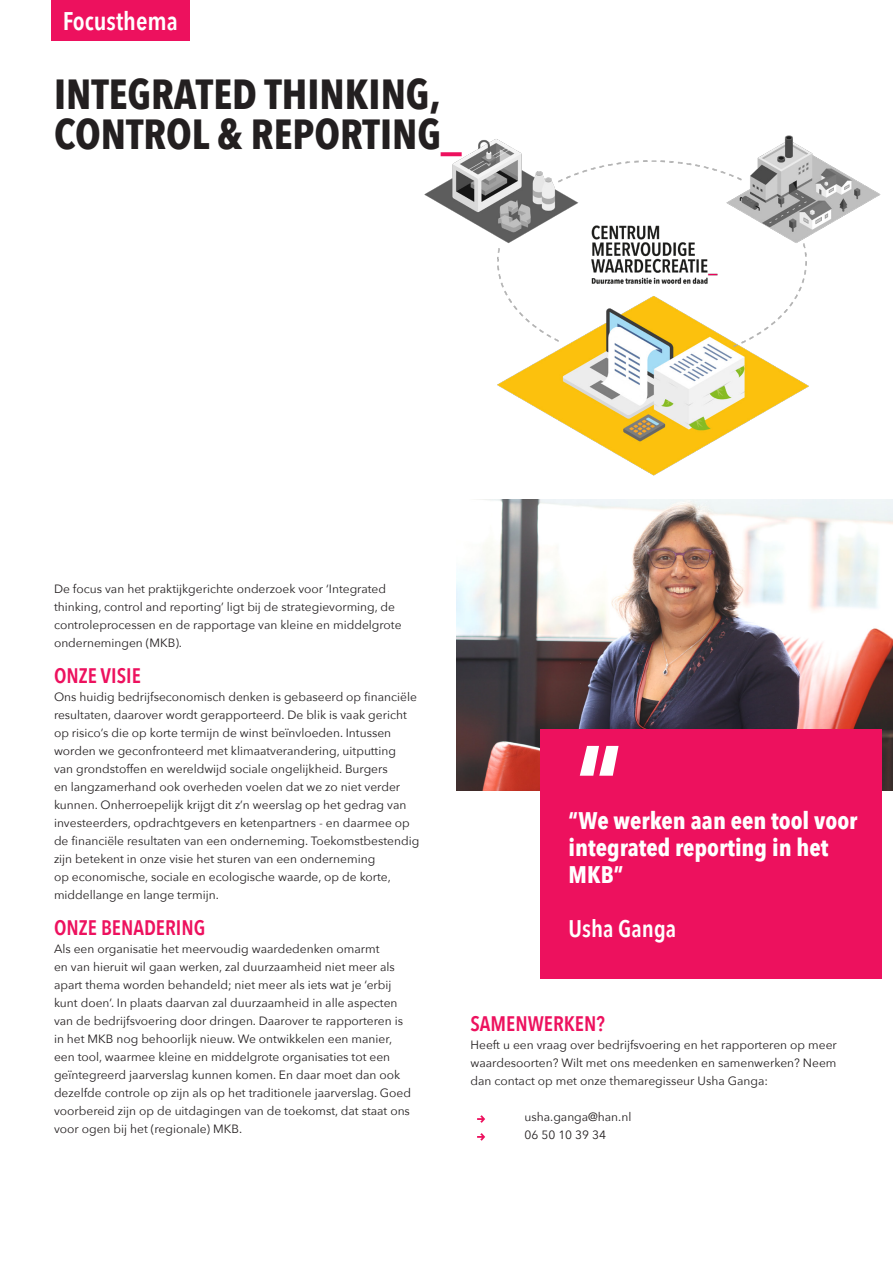
<style>
.page{position:relative;width:893px;height:1263px;background:#fff}
.page>*{position:absolute;margin:0;border:0;box-sizing:border-box;transform-origin:0 0}
.t1{font:700 115.5px "Avenir Next Condensed";color:#fff}
.t2{font:700 42px/40.5px "Avenir Next Condensed";color:#231f20}
.t3{font:600 25.5px "Avenir Next Condensed";color:#fff}
.t4{font:700 24px/27px "Avenir Next Condensed";color:#fff}
.t5{font:600 24px "Avenir Next Condensed";color:#fff}
.t6{font:600 21px "Avenir Next Condensed";color:#ed115e}
.t7{font:12px/18px "Avenir Next";color:#231f20}
.s1{color:#ed115e}
</style>
<div class="page">
<img style="left:457px;top:499px;width:436px;height:291px">
<div style="left:540px;top:729px;width:341px;height:250px;background:#ed115e"></div>
<svg style="left:477px;top:1115px;width:8px;height:8px"></svg>
<svg style="left:477px;top:1133px;width:8px;height:8px"></svg>
<img style="left:424px;top:135px;width:459px;height:376px">
<div style="left:51px;top:0;width:139px;height:40px;background:#ed115e"></div>
<p class="t3" style="left:63px;top:-1px;width:117px">Focusthema</p>
<p class="t2" style="left:54px;top:74px;width:409px">INTEGRATED THINKING,<br>CONTROL &amp; REPORTING<span class="s1">_</span></p>
<p class="t7" style="left:54px;top:579px;width:349px">De focus van het praktijkgerichte onderzoek voor ‘Integrated thinking, control and reporting’ ligt bij de strategievorming, de controleprocessen en de rapportage van kleine en middelgrote ondernemingen (MKB).</p>
<p class="t6" style="left:54px;top:657px;width:88px">ONZE VISIE</p>
<p class="t7" style="left:54px;top:687px;width:367px">Ons huidig bedrijfseconomisch denken is gebaseerd op financiële resultaten, daarover wordt gerapporteerd. De blik is vaak gericht op risico’s die op korte termijn de winst beïnvloeden. Intussen worden we geconfronteerd met klimaatverandering, uitputting<br>van grondstoffen en wereldwijd sociale ongelijkheid. Burgers<br>en langzamerhand ook overheden voelen dat we zo niet verder kunnen. Onherroepelijk krijgt dit z’n weerslag op het gedrag van investeerders, opdrachtgevers en ketenpartners - en daarmee op de financiële resultaten van een onderneming. Toekomstbestendig zijn betekent in onze visie het sturen van een onderneming<br>op economische, sociale en ecologische waarde, op de korte, middellange en lange termijn.</p>
<p class="t6" style="left:54px;top:909px;width:153px">ONZE BENADERING</p>
<p class="t7" style="left:54px;top:939px;width:359px">Als een organisatie het meervoudig waardedenken omarmt<br>en van hieruit wil gaan werken, zal duurzaamheid niet meer als apart thema worden behandeld; niet meer als iets wat je ‘erbij kunt doen’. In plaats daarvan zal duurzaamheid in alle aspecten van de bedrijfsvoering door dringen. Daarover te rapporteren is in het MKB nog behoorlijk nieuw. We ontwikkelen een manier, een tool, waarmee kleine en middelgrote organisaties tot een geïntegreerd jaarverslag kunnen komen. En daar moet dan ook dezelfde controle op zijn als op het traditionele jaarverslag. Goed voorbereid zijn op de uitdagingen van de toekomst, dat staat ons voor ogen bij het (regionale) MKB.</p>
<p class="t1" style="left:576px;top:716px;width:47px">“</p>
<p class="t4" style="left:569px;top:807px;width:290px">“We werken aan een tool voor integrated reporting in het<br>MKB”</p>
<p class="t5" style="left:569px;top:908px;width:109px">Usha Ganga</p>
<p class="t6" style="left:470px;top:1005px;width:136px">SAMENWERKEN?</p>
<p class="t7" style="left:470px;top:1035px;width:368px;text-align:justify">Heeft u een vraag over bedrijfsvoering en het rapporteren op meer waardesoorten? Wilt met ons meedenken en samenwerken? Neem dan contact op met onze themaregisseur Usha Ganga:</p>
<p class="t7" style="left:524px;top:1107px;width:108px">usha.ganga@han.nl</p>
<p class="t7" style="left:524px;top:1125px;width:83px">06 50 10 39 34</p>
</div>
